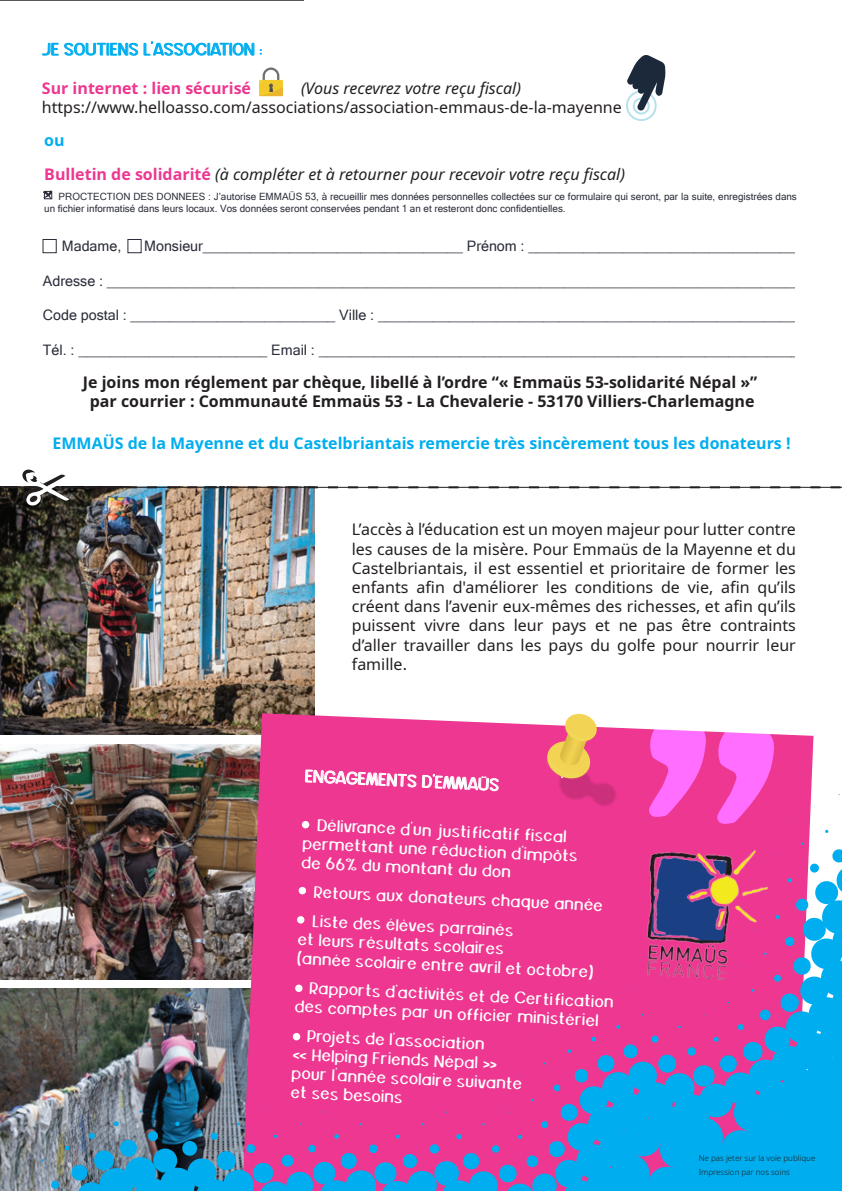
<style>
.page{position:relative;width:842px;height:1191px;background:#fff}
.page>*{position:absolute;margin:0;border:0;box-sizing:border-box;transform-origin:0 0}
.t1{font:16px/19.2px "Noto Sans";color:#231f20;text-align:justify}
.t2{font:700 16px/19.2px "Noto Sans";color:#231f20;text-align:center}
.t3{font:italic 16px/33.2px "Noto Sans";color:#231f20}
.t4{font:700 16px "Noto Sans";color:#00aeef}
.t5{font:16px "Gihun";color:#00aeef}
.t6{font:700 16px "Noto Sans";color:#ed3790}
.t7{font:16px "Gihun";color:#fff}
.t8{font:15.8px/19px "Gihun";color:#fff}
.t9{font:14.4px "Microsoft Sans Serif";color:#2b2e3a}
.t10{font:10px/12px "Microsoft Sans Serif";color:#2b2e3a}
.t11{font:300 8px/14px "Noto Sans";color:#231f20}
.s1{font-weight:700;font-style:normal;color:#00aeef}
.s2{font-weight:700;font-style:normal;color:#ed3790}
</style>
<div class="page">
<svg style="left:626px;top:55px;width:39px;height:66px"></svg>
<img style="left:0;top:486px;width:314px;height:249px">
<img style="left:0;top:744px;width:241px;height:236px">
<img style="left:0;top:989px;width:65px;height:202px">
<svg style="left:241px;top:713px;width:572px;height:129px;background:#e15496"></svg>
<div style="left:43px;top:239px;width:14px;height:14px;border:1px solid #2b2e3a"></div>
<div style="left:127px;top:239px;width:15px;height:14px;border:1px solid #2b2e3a"></div>
<svg style="left:43px;top:190px;width:10px;height:10px"></svg>
<svg style="left:50px;top:1180px;width:9px;height:9px"></svg>
<svg style="left:825px;top:829px;width:4px;height:4px"></svg>
<img style="left:65px;top:842px;width:777px;height:349px">
<svg style="left:687px;top:714px;width:87px;height:110px"></svg>
<svg style="left:6px;top:469px;width:836px;height:37px"></svg>
<div style="left:302px;top:821px;width:7px;height:7px;background:#fff;border-radius:50%"></div>
<svg style="left:298px;top:886px;width:8px;height:8px"></svg>
<div style="left:297px;top:916px;width:8px;height:7px;background:#fff;border-radius:50%"></div>
<div style="left:295px;top:984px;width:8px;height:8px;background:#fff;border-radius:50%"></div>
<div style="left:293px;top:1032px;width:7px;height:8px;background:#fff;border-radius:50%"></div>
<img style="left:487px;top:713px;width:200px;height:164px">
<div style="left:476px;top:713px;width:183px;height:137px;background:#ed3790"></div>
<img style="left:493px;top:713px;width:174px;height:100px">
<img style="left:620px;top:842px;width:174px;height:143px">
<svg style="left:304px;top:727px;width:195px;height:103px;background:#ed4195"></svg>
<svg style="left:42px;top:41px;width:220px;height:15px"></svg>
<svg style="left:259px;top:67px;width:24px;height:29px"></svg>
<hr style="left:0;top:0;width:304px;height:1px;background:#57585a">
<p class="t5" style="left:42px;top:40px;width:222px">JE SOUTIENS L’ASSOCIATION :</p>
<p class="t6" style="left:42px;top:76px;width:211px">Sur internet : lien sécurisé</p>
<p class="t3" style="left:301px;top:71px;width:221px">(Vous recevrez votre reçu fiscal)</p>
<p class="t1" style="left:42px;top:98px;width:581px">https://www.helloasso.com/associations/association-emmaus-de-la-mayenne</p>
<p class="t3" style="left:44px;top:124px;width:582px"><span class="s1">ou<br></span><span class="s2">Bulletin de solidarité</span> (à compléter et à retourner pour recevoir votre reçu fiscal)</p>
<p class="t10" style="left:44px;top:190px;width:754px;text-indent:14px">PROCTECTION DES DONNEES : J’autorise EMMAÜS 53, à recueillir mes données personnelles collectées sur ce formulaire qui seront, par la suite, enregistrées dans un fichier informatisé dans leurs locaux. Vos données seront conservées pendant 1 an et resteront donc confidentielles.</p>
<p class="t9" style="left:62px;top:237px;width:61px">Madame,</p>
<p class="t9" style="left:144px;top:237px;width:661px">Monsieur_________________________________ Prénom : ___________________________________</p>
<p class="t9" style="left:43px;top:271px;width:759px">Adresse : ________________________________________________________________________________________</p>
<p class="t9" style="left:43px;top:306px;width:754px">Code postal : __________________________ Ville : _____________________________________________________</p>
<p class="t9" style="left:43px;top:341px;width:758px">Tél. : ________________________ Email : _____________________________________________________________</p>
<p class="t2" style="left:83px;top:373px;width:676px">Je joins mon réglement par chèque, libellé à l’ordre “« Emmaüs 53-solidarité Népal »” par courrier : Communauté Emmaüs 53 - La Chevalerie - 53170 Villiers-Charlemagne</p>
<p class="t4" style="left:53px;top:431px;width:740px">EMMAÜS de la Mayenne et du Castelbriantais remercie très sincèrement tous les donateurs !</p>
<p class="t1" style="left:352px;top:520px;width:446px">L’accès à l’éducation est un moyen majeur pour lutter contre les causes de la misère. Pour Emmaüs de la Mayenne et du Castelbriantais, il est essentiel et prioritaire de former les enfants afin d'améliorer les conditions de vie, afin qu’ils créent dans l’avenir eux-mêmes des richesses, et afin qu’ils puissent vivre dans leur pays et ne pas être contraints d’aller travailler dans les pays du golfe pour nourrir leur famille.</p>
<p class="t7" style="left:305px;top:766px;width:196px;rotate:3deg">ENGAGEMENTS D’EMMAÜS</p>
<p class="t8" style="left:304px;top:814px;width:277px;text-indent:14px;rotate:3deg">Délivrance d'un justificatif fiscal permettant une réduction d'impôts de 66% du montant du don</p>
<p class="t8" style="left:315px;top:877px;width:291px;line-height:29.2px;rotate:3deg">Retours aux donateurs chaque année<br>Liste des élèves parrainés</p>
<p class="t8" style="left:298px;top:929px;width:298px;rotate:3deg">et leurs résultats scolaires<br>(année scolaire entre avril et octobre)</p>
<p class="t8" style="left:296px;top:977px;width:320px;text-indent:14px;rotate:3deg">Rapports d'activités et de Certification des comptes par un officier ministériel</p>
<p class="t8" style="left:294px;top:1025px;width:233px;text-indent:14px;rotate:3deg">Projets de l'association<br>« Helping Friends Népal » pour l'année scolaire suivante et ses besoins</p>
<p class="t11" style="left:699px;top:1151px;width:118px">Ne pas jeter sur la voie publique<br>Impression par nos soins</p>
</div>
